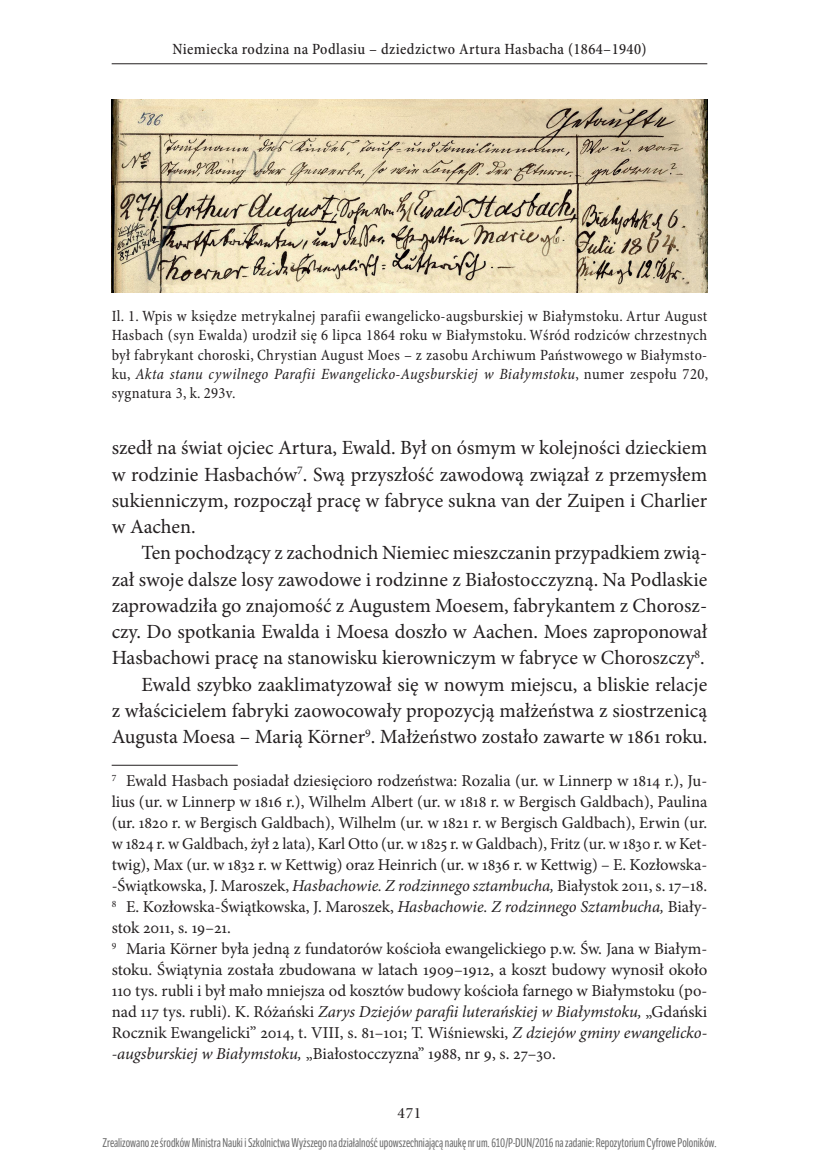
<style>
.page{position:relative;width:819px;height:1166px;background:#fff}
.page>*{position:absolute;margin:0;border:0;box-sizing:border-box;transform-origin:0 0}
.t1{font:20.12px/26.2px "Minion Pro";color:#231f20;text-align:justify}
.t2{font:16.62px/21px "Minion Pro";color:#231f20}
.t3{font:condensed 15.75px/19.2px "Minion Pro";letter-spacing:.02em;color:#231f20;text-align:justify}
.t4{font:500 condensed 15.75px "Minion Pro";letter-spacing:.025em;color:#231f20}
.t5{font:15.75px "Minion Pro Medium Subh";color:#231f20}
.t6{font:12.25px "LFT Etica Compressed";color:#6b6b6b}
.s1{font-style:italic}
</style>
<div class="page">
<hr style="left:112px;top:63px;width:595px;height:1px;background:#231f20">
<hr style="left:112px;top:765px;width:126px;height:1px;background:#231f20">
<img style="left:112px;top:100px;width:595px;height:192px">
<p class="t4" style="left:172px;top:39px;width:475px">Niemiecka rodzina na Podlasiu – dziedzictwo Artura Hasbacha (1864–1940)</p>
<p class="t3" style="left:112px;top:307px;width:598px">Il. 1. Wpis w księdze metrykalnej parafii ewangelicko-augsburskiej w Białymstoku. Artur August Hasbach (syn Ewalda) urodził się 6 lipca 1864 roku w Białymstoku. Wśród rodziców chrzestnych był fabrykant choroski, Chrystian August Moes – z zasobu Archiwum Państwowego w Białymsto&shy;ku, <span class="s1">Akta stanu cywilnego Parafii Ewangelicko-Augsburskiej w Białymstoku</span>, numer zespołu 720, sygnatura 3, k. 293v.</p>
<p class="t1" style="left:112px;top:435px;width:597px">szedł na świat ojciec Artura, Ewald. Był on ósmym w kolejności dzieckiem w rodzinie Hasbachów<sup>7</sup>. Swą przyszłość zawodową związał z przemysłem sukienniczym, rozpoczął pracę w fabryce sukna van der Zuipen i Charlier w Aachen.</p>
<p class="t1" style="left:112px;top:540px;width:597px;text-align:right">Ten pochodzący z zachodnich Niemiec mieszczanin przypadkiem zwią-<br>zał swoje dalsze losy zawodowe i rodzinne z Białostocczyzną. Na Podlaskie zaprowadziła go znajomość z Augustem Moesem, fabrykantem z Chorosz&shy;czy. Do spotkania Ewalda i Moesa doszło w Aachen. Moes zaproponował Hasbachowi pracę na stanowisku kierowniczym w fabryce w Choroszczy<sup>8</sup>.<br>Ewald szybko zaaklimatyzował się w nowym miejscu, a bliskie relacje<br>z właścicielem fabryki zaowocowały propozycją małżeństwa z siostrzenicą Augusta Moesa – Marią Körner<sup>9</sup>. Małżeństwo zostało zawarte w 1861 roku.</p>
<p class="t2" style="left:112px;top:770px;width:597px"><sup>7</sup> Ewald Hasbach posiadał dziesięcioro rodzeństwa: Rozalia (ur. w Linnerp w 1814 r.), Ju&shy;lius (ur. w Linnerp w 1816 r.), Wilhelm Albert (ur. w 1818 r. w Bergisch Galdbach), Paulina (ur. 1820 r. w Bergisch Galdbach), Wilhelm (ur. w 1821 r. w Bergisch Galdbach), Erwin (ur. w 1824 r. w Galdbach, żył 2 lata), Karl Otto (ur. w 1825 r. w Galdbach), Fritz (ur. w 1830 r. w Ket&shy;twig), Max (ur. w 1832 r. w Kettwig) oraz Heinrich (ur. w 1836 r. w Kettwig) – E. Kozłowska--Świątkowska, J. Maroszek, <span class="s1">Hasbachowie. Z rodzinnego sztambucha,</span> Białystok 2011, s. 17–18.<br><sup>8</sup> E. Kozłowska-Świątkowska, J. Maroszek, <span class="s1">Hasbachowie. Z rodzinnego Sztambucha,</span> Biały&shy;stok 2011, s. 19–21.<br><sup>9</sup> Maria Körner była jedną z fundatorów kościoła ewangelickiego p.w. Św. Jana w Białym&shy;stoku. Świątynia została zbudowana w latach 1909–1912, a koszt budowy wynosił około 110 tys. rubli i był mało mniejsza od kosztów budowy kościoła farnego w Białymstoku (po&shy;nad 117 tys. rubli). K. Różański <span class="s1">Zarys Dziejów parafii luterańskiej w Białymstoku,</span> „Gdański Rocznik Ewangelicki” 2014, t. VIII, s. 81–101; T. Wiśniewski, <span class="s1">Z dziejów gminy ewangelicko--augsburskiej w Białymstoku,</span> „Białostocczyzna” 1988, nr 9, s. 27–30.</p>
<p class="t5" style="left:397px;top:1104px;width:25px">471</p>
<p class="t6" style="left:102px;top:1136px;width:615px">Zrealizowano ze środków Ministra Nauki i Szkolnictwa Wyższego na działalność upowszechniającą naukę nr um. 610/P-DUN/2016 na zadanie: Repozytorium Cyfrowe Poloników.</p>
</div>
